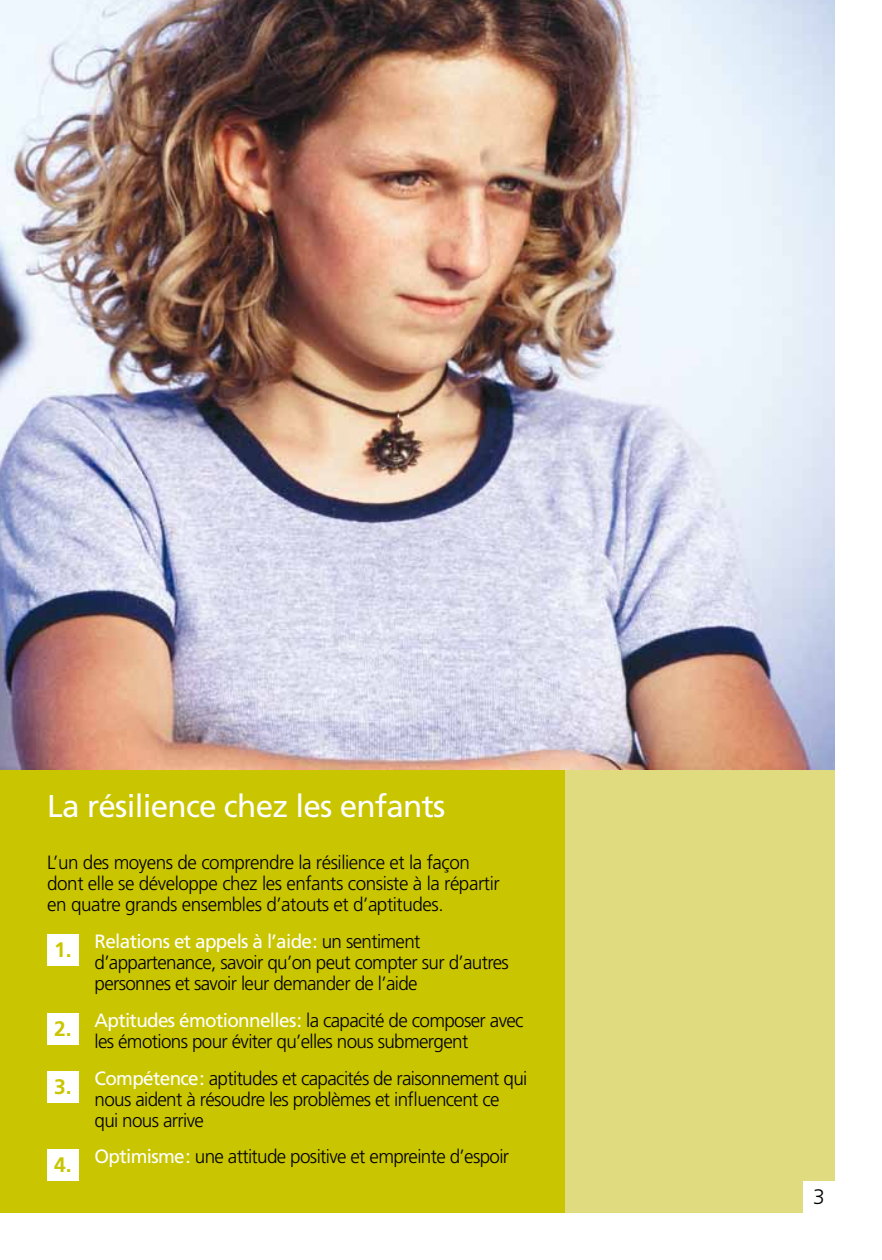
<style>
.page{position:relative;width:882px;height:1260px;background:#fff}
.page>*{position:absolute;margin:0;border:0;box-sizing:border-box;transform-origin:0 0}
.t1{font:31.5px "Frutiger";letter-spacing:-.025em;color:#fff}
.t2{font:300 21px "Frutiger";color:#000}
.t3{font:300 19.25px/21px "Frutiger";letter-spacing:-.035em;color:#000}
.s1{font-weight:700;font-size:21px;color:#c9c500}
.s2{font-weight:400;color:#fff}
</style>
<div class="page">
<div style="left:0;top:768px;width:835px;height:445px;background:#e0db7f"></div>
<img style="left:0;top:0;width:835px;height:770px">
<div style="left:803px;top:1181px;width:32px;height:32px;background:#fff"></div>
<div style="left:0;top:770px;width:564px;height:443px;background:#c9c500"></div>
<div style="left:47px;top:934px;width:32px;height:32px;background:#fff"></div>
<div style="left:47px;top:1013px;width:32px;height:32px;background:#fff"></div>
<div style="left:47px;top:1071px;width:32px;height:31px;background:#fff"></div>
<div style="left:47px;top:1150px;width:32px;height:31px;background:#fff"></div>
<h1 class="t1" style="left:47px;top:788px;width:400px">La résilience chez les enfants</h1>
<p class="t3" style="left:47px;top:853px;width:454px">L’un des moyens de comprendre la résilience et la façon dont elle se développe chez les enfants consiste à la répartir en quatre grands ensembles d’atouts et d’aptitudes.</p>
<p class="t3" style="left:95px;top:931px;width:416px;text-indent:-40px"><span class="s1">1.</span> <span class="s2">Relations et appels à l’aide:</span> un sentiment d’appartenance, savoir qu’on peut compter sur d’autres personnes et savoir leur demander de l’aide</p>
<p class="t3" style="left:95px;top:1010px;width:431px;text-indent:-40px"><span class="s1">2.</span> <span class="s2">Aptitudes émotionnelles:</span> la capacité de composer avec les émotions pour éviter qu’elles nous submergent</p>
<p class="t3" style="left:95px;top:1068px;width:434px;text-indent:-40px"><span class="s1">3.</span> <span class="s2">Compétence:</span> aptitudes et capacités de raisonnement qui nous aident à résoudre les problèmes et influencent ce qui nous arrive</p>
<p class="t3" style="left:54px;top:1147px;width:457px"><span class="s1">4.</span> <span class="s2">Optimisme:</span> une attitude positive et empreinte d’espoir</p>
<p class="t2" style="left:813px;top:1185px;width:13px">3</p>
</div>
